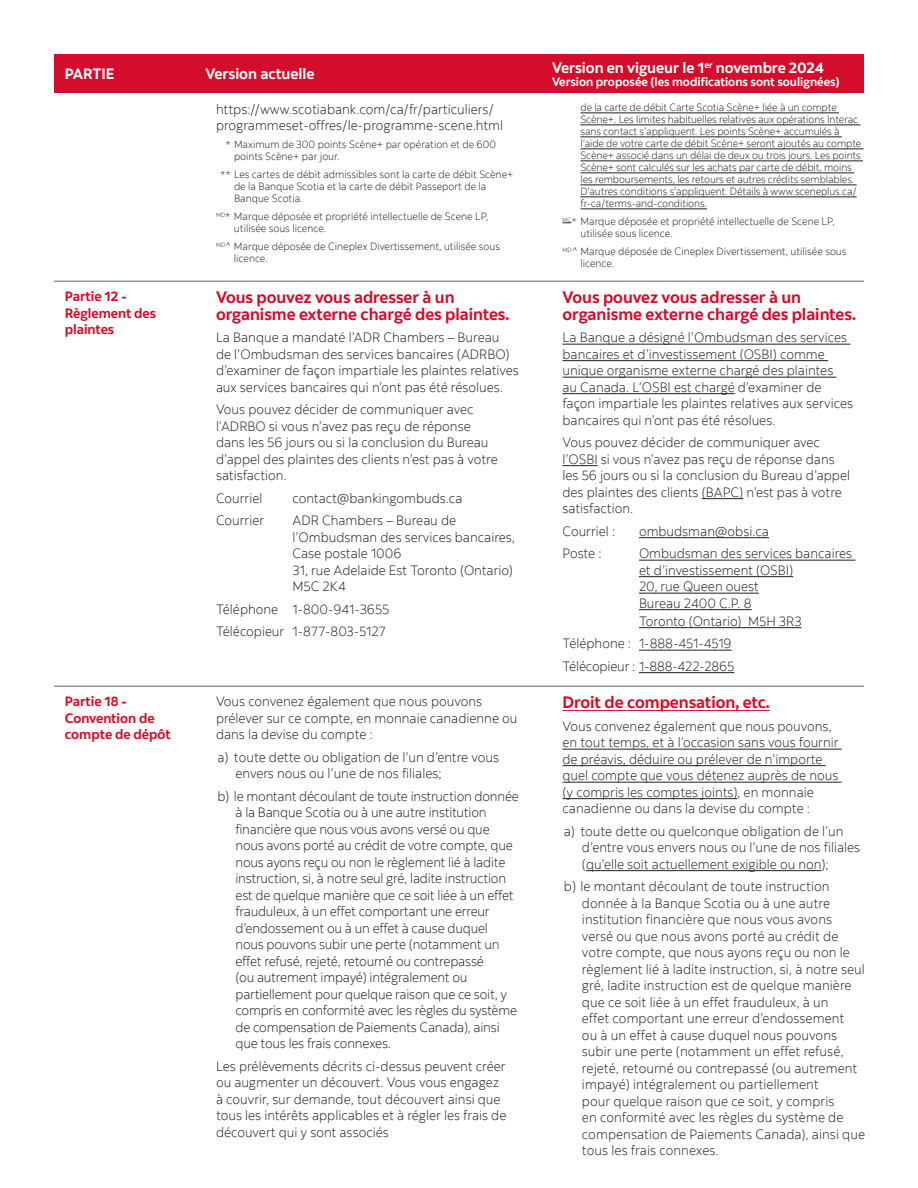
<style>
.page{position:relative;width:918px;height:1188px;background:#fff}
.page>*{position:absolute;margin:0;border:0;box-sizing:border-box;transform-origin:0 0}
.t1{font:700 16.5px/16.5px "Scotia";color:#d30d2b}
.t2{font:700 15px "Scotia";color:#fff}
.t3{font:300 13.5px/16.5px "Scotia";color:#231f20}
.t4{font:700 13.5px/16.5px "Scotia";color:#d30d2b}
.t5{font:700 12px "Scotia";color:#fff}
.t6{font:300 10.5px/12px "Scotia";letter-spacing:-.01em;color:#231f20}
</style>
<div class="page">
<div style="left:54px;top:54px;width:810px;height:39px;background:#d30d2b"></div>
<hr style="left:580px;top:113px;width:259px;height:1px;background:#231f20">
<hr style="left:580px;top:125px;width:280px;height:1px;background:#231f20">
<hr style="left:580px;top:137px;width:262px;height:1px;background:#231f20">
<hr style="left:580px;top:149px;width:284px;height:1px;background:#231f20">
<hr style="left:580px;top:161px;width:283px;height:1px;background:#231f20">
<hr style="left:580px;top:173px;width:274px;height:1px;background:#231f20">
<hr style="left:580px;top:185px;width:277px;height:1px;background:#231f20">
<hr style="left:580px;top:197px;width:277px;height:1px;background:#231f20">
<hr style="left:580px;top:209px;width:127px;height:1px;background:#231f20">
<hr style="left:562px;top:344px;width:288px;height:1px;background:#231f20">
<hr style="left:562px;top:360px;width:266px;height:1px;background:#231f20">
<hr style="left:562px;top:377px;width:275px;height:1px;background:#231f20">
<hr style="left:562px;top:393px;width:173px;height:1px;background:#231f20">
<hr style="left:562px;top:465px;width:36px;height:1px;background:#231f20">
<hr style="left:702px;top:498px;width:41px;height:1px;background:#231f20">
<hr style="left:639px;top:537px;width:130px;height:1px;background:#231f20">
<hr style="left:639px;top:560px;width:216px;height:1px;background:#231f20">
<hr style="left:639px;top:576px;width:154px;height:1px;background:#231f20">
<hr style="left:639px;top:593px;width:120px;height:1px;background:#231f20">
<hr style="left:639px;top:609px;width:113px;height:1px;background:#231f20">
<hr style="left:639px;top:627px;width:163px;height:1px;background:#231f20">
<hr style="left:639px;top:650px;width:93px;height:1px;background:#231f20">
<hr style="left:639px;top:672px;width:95px;height:1px;background:#231f20">
<hr style="left:54px;top:280px;width:810px;height:2px;background:#939598">
<hr style="left:54px;top:686px;width:810px;height:1px;background:#939598">
<hr style="left:562px;top:710px;width:208px;height:1px;background:#d30d2b">
<hr style="left:562px;top:749px;width:280px;height:1px;background:#231f20">
<hr style="left:562px;top:765px;width:264px;height:1px;background:#231f20">
<hr style="left:562px;top:782px;width:280px;height:1px;background:#231f20">
<hr style="left:562px;top:798px;width:175px;height:1px;background:#231f20">
<hr style="left:586px;top:870px;width:235px;height:1px;background:#231f20">
<p class="t2" style="left:65px;top:64px;width:51px">PARTIE</p>
<p class="t2" style="left:206px;top:64px;width:110px">Version actuelle</p>
<p class="t2" style="left:552px;top:58px;width:273px">Version en vigueur le 1<sup>er</sup> novembre 2024</p>
<p class="t5" style="left:552px;top:75px;width:289px">Version proposée (les modifications sont soulignées)</p>
<p class="t3" style="left:216px;top:101px;width:289px">https://www.scotiabank.com/ca/fr/particuliers/ programmeset-offres/le-programme-scene.html</p>
<p class="t6" style="left:234px;top:138px;width:264px;text-indent:-8px">* Maximum de 300 points Scène+ par opération et de 600 points Scène+ par jour.</p>
<p class="t6" style="left:234px;top:168px;width:281px;text-indent:-14px">** Les cartes de débit admissibles sont la carte de débit Scène+ de la Banque Scotia et la carte de débit Passeport de la<br>Banque Scotia.</p>
<p class="t6" style="left:234px;top:210px;width:256px;text-indent:-18px"><sup>MD</sup>* Marque déposée et propriété intellectuelle de Scene LP, utilisée sous licence.</p>
<p class="t6" style="left:234px;top:240px;width:268px;text-indent:-18px"><sup>MD</sup>^ Marque déposée de Cineplex Divertissement, utilisée sous licence.</p>
<p class="t6" style="left:580px;top:102px;width:282px">de la carte de débit Carte Scotia Scène+ liée à un compte Scène+. Les limites habituelles relatives aux opérations Interac sans contact s’appliquent. Les points Scène+ accumulés à l’aide de votre carte de débit Scène+ seront ajoutés au compte Scène+ associé dans un délai de deux ou trois jours. Les points Scène+ sont calculés sur les achats par carte de débit, moins les remboursements, les retours et autres crédits semblables.<br>D’autres conditions s’appliquent. Détails à www.sceneplus.ca/ fr-ca/terms-and-conditions.</p>
<p class="t6" style="left:581px;top:216px;width:256px;text-indent:-18px"><sup>MC</sup>* Marque déposée et propriété intellectuelle de Scene LP, utilisée sous licence.</p>
<p class="t6" style="left:580px;top:246px;width:268px;text-indent:-18px"><sup>MD</sup>^ Marque déposée de Cineplex Divertissement, utilisée sous licence.</p>
<p class="t4" style="left:65px;top:288px;width:93px">Partie 12 -<br>Règlement des plaintes</p>
<p class="t1" style="left:216px;top:289px;width:295px">Vous pouvez vous adresser à un organisme externe chargé des plaintes.</p>
<p class="t3" style="left:216px;top:329px;width:305px">La Banque a mandaté l’ADR Chambers – Bureau<br>de l’Ombudsman des services bancaires (ADRBO) d’examiner de façon impartiale les plaintes relatives aux services bancaires qui n’ont pas été résolues.</p>
<p class="t3" style="left:216px;top:401px;width:283px">Vous pouvez décider de communiquer avec l’ADRBO si vous n’avez pas reçu de réponse dans les 56 jours ou si la conclusion du Bureau d’appel des plaintes des clients n’est pas à votre satisfaction.</p>
<p class="t3" style="left:216px;top:490px;width:48px">Courriel</p>
<p class="t3" style="left:293px;top:490px;width:171px">contact@bankingombuds.ca</p>
<p class="t3" style="left:216px;top:512px;width:50px">Courrier</p>
<p class="t3" style="left:293px;top:512px;width:224px">ADR Chambers – Bureau de l’Ombudsman des services bancaires,<br>Case postale 1006<br>31, rue Adelaide Est Toronto (Ontario)<br>M5C 2K4</p>
<p class="t3" style="left:216px;top:598px;width:175px;line-height:22.5px">Téléphone 1-800-941-3655<br>Télécopieur 1-877-803-5127</p>
<p class="t4" style="left:65px;top:693px;width:107px">Partie 18 -<br>Convention de compte de dépôt</p>
<p class="t3" style="left:216px;top:693px;width:303px">Vous convenez également que nous pouvons prélever sur ce compte, en monnaie canadienne ou dans la devise du compte :</p>
<p class="t3" style="left:235px;top:749px;width:265px;text-indent:-18px">a) toute dette ou obligation de l’un d’entre vous envers nous ou l’une de nos filiales;</p>
<p class="t3" style="left:235px;top:788px;width:285px;text-indent:-18px">b) le montant découlant de toute instruction donnée à la Banque Scotia ou à une autre institution financière que nous vous avons versé ou que nous avons porté au crédit de votre compte, que nous ayons reçu ou non le règlement lié à ladite instruction, si, à notre seul gré, ladite instruction est de quelque manière que ce soit liée à un effet frauduleux, à un effet comportant une erreur d’endossement ou à un effet à cause duquel nous pouvons subir une perte (notamment un effet refusé, rejeté, retourné ou contrepassé<br>(ou autrement impayé) intégralement ou partiellement pour quelque raison que ce soit, y compris en conformité avec les règles du système de compensation de Paiements Canada), ainsi que tous les frais connexes.</p>
<p class="t3" style="left:216px;top:1058px;width:292px">Les prélèvements décrits ci-dessus peuvent créer ou augmenter un découvert. Vous vous engagez à couvrir, sur demande, tout découvert ainsi que tous les intérêts applicables et à régler les frais de découvert qui y sont associés</p>
<p class="t1" style="left:562px;top:289px;width:295px">Vous pouvez vous adresser à un organisme externe chargé des plaintes.</p>
<p class="t3" style="left:562px;top:329px;width:292px">La Banque a désigné l’Ombudsman des services bancaires et d’investissement (OSBI) comme unique organisme externe chargé des plaintes<br>au Canada. L’OSBI est chargé d’examiner de façon impartiale les plaintes relatives aux services bancaires qui n’ont pas été résolues.</p>
<p class="t3" style="left:562px;top:434px;width:289px">Vous pouvez décider de communiquer avec l’OSBI si vous n’avez pas reçu de réponse dans les 56 jours ou si la conclusion du Bureau d’appel des plaintes des clients (BAPC) n’est pas à votre satisfaction.</p>
<p class="t3" style="left:562px;top:523px;width:54px">Courriel :</p>
<p class="t3" style="left:639px;top:523px;width:131px">ombudsman@obsi.ca</p>
<p class="t3" style="left:562px;top:545px;width:41px">Poste :</p>
<p class="t3" style="left:639px;top:545px;width:215px">Ombudsman des services bancaires et d’investissement (OSBI)<br>20, rue Queen ouest<br>Bureau 2400 C.P. 8</p>
<p class="t3" style="left:562px;top:610px;width:241px;line-height:22.5px;text-indent:77px">Toronto (Ontario) M5H 3R3<br>Téléphone : 1-888-451-4519<br>Télécopieur : 1-888-422-2865</p>
<p class="t1" style="left:562px;top:694px;width:209px">Droit de compensation, etc.</p>
<p class="t3" style="left:562px;top:718px;width:278px">Vous convenez également que nous pouvons, en tout temps, et à l’occasion sans vous fournir de préavis, déduire ou prélever de n’importe quel compte que vous détenez auprès de nous (y compris les comptes joints), en monnaie canadienne ou dans la devise du compte :</p>
<p class="t3" style="left:582px;top:823px;width:280px;text-indent:-18px">a) toute dette ou quelconque obligation de l’un d’entre vous envers nous ou l’une de nos filiales (qu’elle soit actuellement exigible ou non);</p>
<p class="t3" style="left:582px;top:878px;width:285px;text-indent:-18px">b) le montant découlant de toute instruction donnée à la Banque Scotia ou à une autre institution financière que nous vous avons versé ou que nous avons porté au crédit de votre compte, que nous ayons reçu ou non le règlement lié à ladite instruction, si, à notre seul gré, ladite instruction est de quelque manière que ce soit liée à un effet frauduleux, à un<br>effet comportant une erreur d’endossement<br>ou à un effet à cause duquel nous pouvons subir une perte (notamment un effet refusé, rejeté, retourné ou contrepassé (ou autrement impayé) intégralement ou partiellement<br>pour quelque raison que ce soit, y compris<br>en conformité avec les règles du système de compensation de Paiements Canada), ainsi que tous les frais connexes.</p>
</div>
